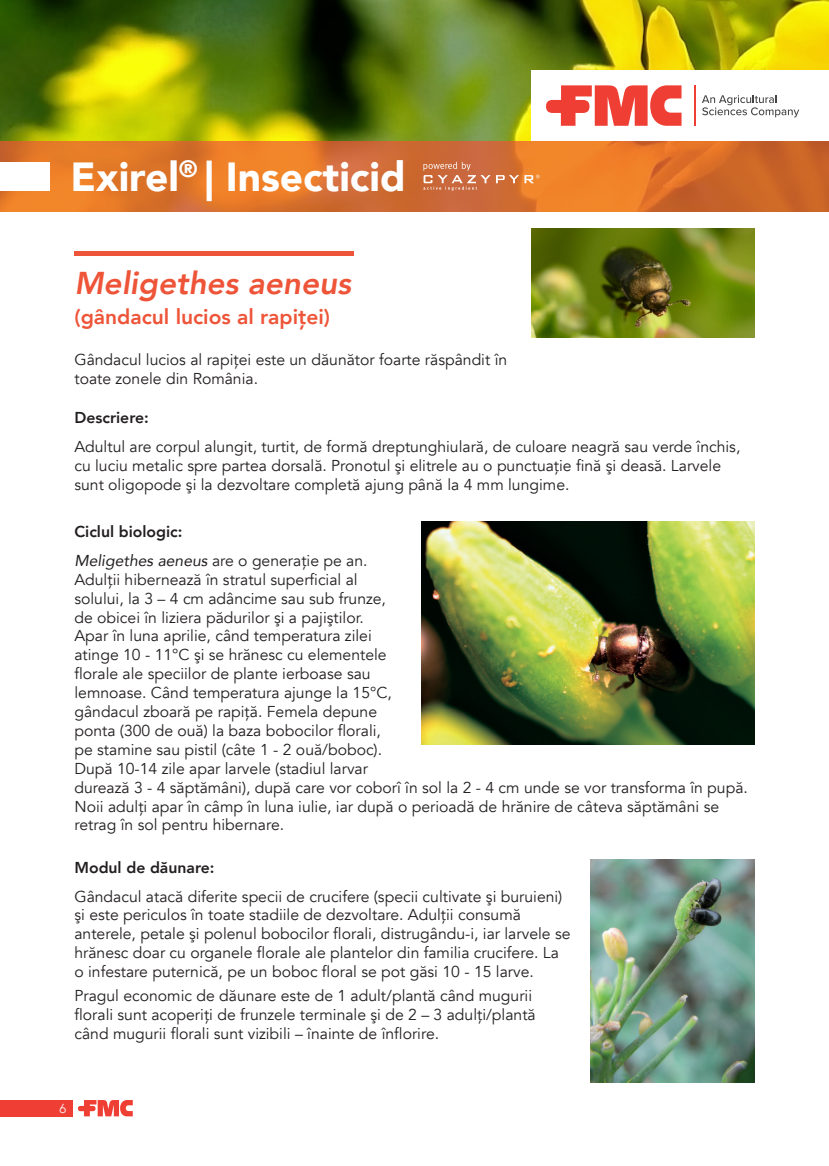
<style>
.page{position:relative;width:829px;height:1166px;background:#fff}
.page>*{position:absolute;margin:0;border:0;box-sizing:border-box;transform-origin:0 0}
.t1{font:900 40.6px "Avenir";color:#fff}
.t2{font:italic 800 31.5px "Avenir";color:#ee5438}
.t3{font:800 21px "Avenir";color:#ee5438}
.t4{font:15.75px/18.9px "Avenir";color:#231f20}
.t5{font:800 15.75px "Avenir";color:#231f20}
.t6{font:300 12.95px "Avenir";color:#fff}
.s1{font-style:italic}
</style>
<div class="page">
<div style="left:0;top:1100px;width:72px;height:16px;background:#ef3e34"></div>
<svg style="left:78px;top:1100px;width:55px;height:16px"></svg>
<img style="left:0;top:0;width:828px;height:141px">
<img style="left:421px;top:521px;width:333px;height:223px">
<svg style="left:0;top:141px;width:828px;height:70px;background:#dc732b"></svg>
<div style="left:531px;top:70px;width:297px;height:71px;background:#fff"></div>
<svg style="left:546px;top:85px;width:135px;height:41px"></svg>
<hr style="left:694px;top:85px;width:1px;height:41px;background:#ef3e34">
<svg style="left:702px;top:95px;width:97px;height:22px"></svg>
<div style="left:0;top:162px;width:50px;height:28px;background:#fff"></div>
<svg style="left:423px;top:162px;width:116px;height:28px;background:#d67f4f"></svg>
<img style="left:590px;top:859px;width:164px;height:223px">
<div style="left:74px;top:250px;width:279px;height:5px;background:#ee5438"></div>
<img style="left:531px;top:228px;width:223px;height:109px">
<h1 class="t1" style="left:71px;top:142px;width:336px">Exirel<sup>®</sup> | Insecticid</h1>
<p class="t2" style="left:74px;top:264px;width:278px">Meligethes aeneus</p>
<p class="t3" style="left:74px;top:300px;width:257px">(gândacul lucios al rapiței)</p>
<p class="t4" style="left:74px;top:350px;width:434px">Gândacul lucios al rapiței este un dăunător foarte răspândit în toate zonele din România.</p>
<p class="t5" style="left:74px;top:405px;width:76px">Descriere:</p>
<p class="t4" style="left:74px;top:437px;width:667px">Adultul are corpul alungit, turtit, de formă dreptunghiulară, de culoare neagră sau verde închis, cu luciu metalic spre partea dorsală. Pronotul şi elitrele au o punctuaţie fină şi deasă. Larvele sunt oligopode şi la dezvoltare completă ajung până la 4 mm lungime.</p>
<p class="t5" style="left:74px;top:519px;width:109px">Ciclul biologic:</p>
<p class="t4" style="left:74px;top:551px;width:674px"><span class="s1">Meligethes aeneus</span> are o generaţie pe an.<br>Adulţii hibernează în stratul superficial al<br>solului, la 3 – 4 cm adâncime sau sub frunze,<br>de obicei în liziera pădurilor şi a pajiştilor.<br>Apar în luna aprilie, când temperatura zilei<br>atinge 10 - 11°C şi se hrănesc cu elementele<br>florale ale speciilor de plante ierboase sau<br>lemnoase. Când temperatura ajunge la 15°C,<br>gândacul zboară pe rapiţă. Femela depune<br>ponta (300 de ouă) la baza bobocilor florali,<br>pe stamine sau pistil (câte 1 - 2 ouă/boboc).<br>După 10-14 zile apar larvele (stadiul larvar<br>durează 3 - 4 săptămâni), după care vor coborî în sol la 2 - 4 cm unde se vor transforma în pupă.<br>Noii adulți apar în câmp în luna iulie, iar după o perioadă de hrănire de câteva săptămâni se retrag în sol pentru hibernare.</p>
<p class="t5" style="left:74px;top:855px;width:142px">Modul de dăunare:</p>
<p class="t4" style="left:74px;top:887px;width:497px">Gândacul atacă diferite specii de crucifere (specii cultivate şi buruieni) şi este periculos în toate stadiile de dezvoltare. Adulţii consumă anterele, petale şi polenul bobocilor florali, distrugându-i, iar larvele se hrănesc doar cu organele florale ale plantelor din familia crucifere. La o infestare puternică, pe un boboc floral se pot găsi 10 - 15 larve.</p>
<p class="t4" style="left:74px;top:986px;width:462px">Pragul economic de dăunare este de 1 adult/plantă când mugurii florali sunt acoperiți de frunzele terminale şi de 2 – 3 adulţi/plantă când mugurii florali sunt vizibili – înainte de înflorire.</p>
<p class="t6" style="left:60px;top:1101px;width:8px">6</p>
</div>
